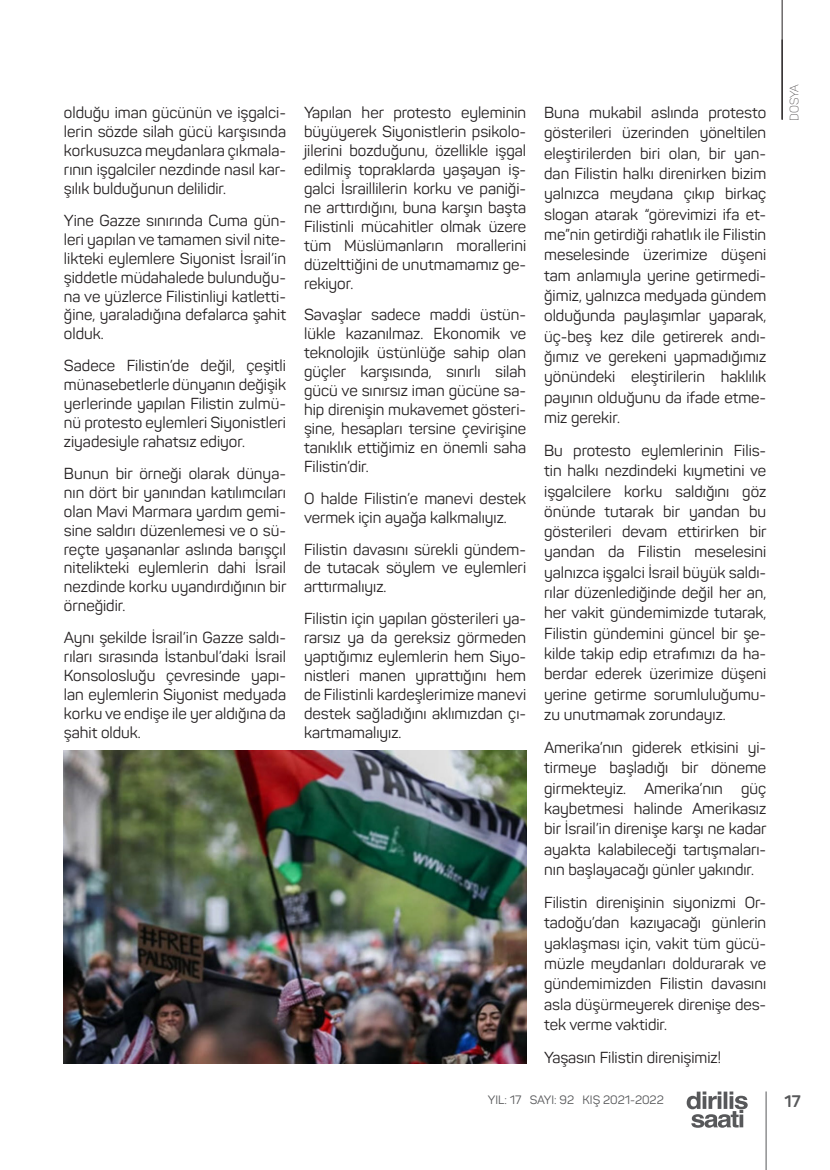
<style>
.page{position:relative;width:830px;height:1170px;background:#fff}
.page>*{position:absolute;margin:0;border:0;box-sizing:border-box;transform-origin:0 0}
.t1{font:700 16.5px "Panton";color:#57585a}
.t2{font:15.75px/18.9px "Panton";color:#231f20;text-align:justify}
.t3{font:12px "Panton";color:#57585a}
.t4{font:200 12px "Panton";letter-spacing:-.01em;color:#231f20}
</style>
<div class="page">
<hr style="left:765px;top:1091px;width:1px;height:78px;background:#57585a">
<svg style="left:686px;top:1091px;width:61px;height:36px"></svg>
<hr style="left:781px;top:0;width:1px;height:119px;background:#231f20">
<img style="left:64px;top:750px;width:462px;height:313px">
<p class="t2" style="left:64px;top:103px;width:223px">olduğu iman gücünün ve işgalci-</p>
<p class="t2" style="left:64px;top:122px;width:223px">lerin sözde silah gücü karşısında korkusuzca meydanlara çıkmala&shy;rının işgalciler nezdinde nasıl kar&shy;şılık bulduğunun delilidir.</p>
<p class="t2" style="left:64px;top:211px;width:223px">Yine Gazze sınırında Cuma gün&shy;leri yapılan ve tamamen sivil nite&shy;likteki eylemlere Siyonist İsrail’in şiddetle müdahalede bulunduğu&shy;na ve yüzlerce Filistinliyi katletti&shy;ğine, yaraladığına defalarca şahit olduk.</p>
<p class="t2" style="left:64px;top:356px;width:223px">Sadece Filistin’de değil, çeşitli münasebetlerle dünyanın değişik yerlerinde yapılan Filistin zulmü&shy;nü protesto eylemleri Siyonistleri ziyadesiyle rahatsız ediyor.</p>
<p class="t2" style="left:64px;top:463px;width:224px">Bunun bir örneği olarak dünya&shy;nın dört bir yanından katılımcıları olan Mavi Marmara yardım gemi&shy;sine saldırı düzenlemesi ve o sü&shy;reçte yaşananlar aslında barışçıl nitelikteki eylemlerin dahi İsrail nezdinde korku uyandırdığının bir örneğidir.</p>
<p class="t2" style="left:64px;top:628px;width:223px">Aynı şekilde İsrail’in Gazze saldı&shy;rıları sırasında İstanbul’daki İsrail Konsolosluğu çevresinde yapı&shy;lan eylemlerin Siyonist medyada korku ve endişe ile yer aldığına da şahit olduk.</p>
<p class="t2" style="left:304px;top:103px;width:223px">Yapılan her protesto eyleminin büyüyerek Siyonistlerin psikolo&shy;jilerini bozduğunu, özellikle işgal edilmiş topraklarda yaşayan iş&shy;galci İsraillilerin korku ve paniği&shy;ne arttırdığını, buna karşın başta Filistinli mücahitler olmak üzere tüm Müslümanların morallerini düzelttiğini de unutmamamız ge&shy;rekiyor.</p>
<p class="t2" style="left:304px;top:305px;width:223px">Savaşlar sadece maddi üstün&shy;lükle kazanılmaz. Ekonomik ve teknolojik üstünlüğe sahip olan güçler karşısında, sınırlı silah gücü ve sınırsız iman gücüne sa&shy;hip direnişin mukavemet gösteri&shy;şine, hesapları tersine çevirişine tanıklık ettiğimiz en önemli saha Filistin’dir.</p>
<p class="t2" style="left:304px;top:489px;width:223px">O halde Filistin’e manevi destek vermek için ayağa kalkmalıyız.</p>
<p class="t2" style="left:304px;top:539px;width:223px">Filistin davasını sürekli gündem&shy;de tutacak söylem ve eylemleri arttırmalıyız.</p>
<p class="t2" style="left:304px;top:609px;width:223px">Filistin için yapılan gösterileri ya&shy;rarsız ya da gereksiz görmeden yaptığımız eylemlerin hem Siyo&shy;nistleri manen yıprattığını hem de Filistinli kardeşlerimize manevi destek sağladığını aklımızdan çı&shy;kartmamalıyız.</p>
<p class="t2" style="left:544px;top:102px;width:223px;line-height:20.2px">Buna mukabil aslında protesto gösterileri üzerinden yöneltilen eleştirilerden biri olan, bir yan&shy;dan Filistin halkı direnirken bizim yalnızca meydana çıkıp birkaç slogan atarak “görevimizi ifa et&shy;me”nin getirdiği rahatlık ile Filistin meselesinde üzerimize düşeni tam anlamıyla yerine getirmedi&shy;ğimiz, yalnızca medyada gündem olduğunda paylaşımlar yaparak, üç-beş kez dile getirerek andı&shy;ğımız ve gerekeni yapmadığımız yönündeki eleştirilerin haklılık payının olduğunu da ifade etme&shy;miz gerekir.</p>
<p class="t2" style="left:544px;top:440px;width:224px;line-height:20.2px">Bu protesto eylemlerinin Filis&shy;tin halkı nezdindeki kıymetini ve işgalcilere korku saldığını göz önünde tutarak bir yandan bu gösterileri devam ettirirken bir yandan da Filistin meselesini yalnızca işgalci İsrail büyük saldı&shy;rılar düzenlediğinde değil her an, her vakit gündemimizde tutarak, Filistin gündemini güncel bir şe&shy;kilde takip edip etrafımızı da ha&shy;berdar ederek üzerimize düşeni yerine getirme sorumluluğumu&shy;zu unutmamak zorundayız.</p>
<p class="t2" style="left:544px;top:737px;width:224px;line-height:20.2px">Amerika’nın giderek etkisini yi&shy;tirmeye başladığı bir döneme girmekteyiz. Amerika’nın güç kaybetmesi halinde Amerikasız bir İsrail’in direnişe karşı ne kadar ayakta kalabileceği tartışmaları&shy;nın başlayacağı günler yakındır.</p>
<p class="t2" style="left:544px;top:892px;width:223px;line-height:20.2px">Filistin direnişinin siyonizmi Or&shy;tadoğu’dan kazıyacağı günlerin yaklaşması için, vakit tüm gücü&shy;müzle meydanları doldurarak ve gündemimizden Filistin davasını asla düşürmeyerek direnişe des&shy;tek verme vaktidir.</p>
<p class="t2" style="left:544px;top:1047px;width:178px">Yaşasın Filistin direnişimiz!</p>
<p class="t4" style="left:786px;top:121px;width:38px;rotate:-90deg">DOSYA</p>
<p class="t3" style="left:487px;top:1091px;width:177px">YIL: 17 SAYI: 92 KIŞ 2021-2022</p>
<p class="t1" style="left:784px;top:1090px;width:18px">17</p>
</div>
